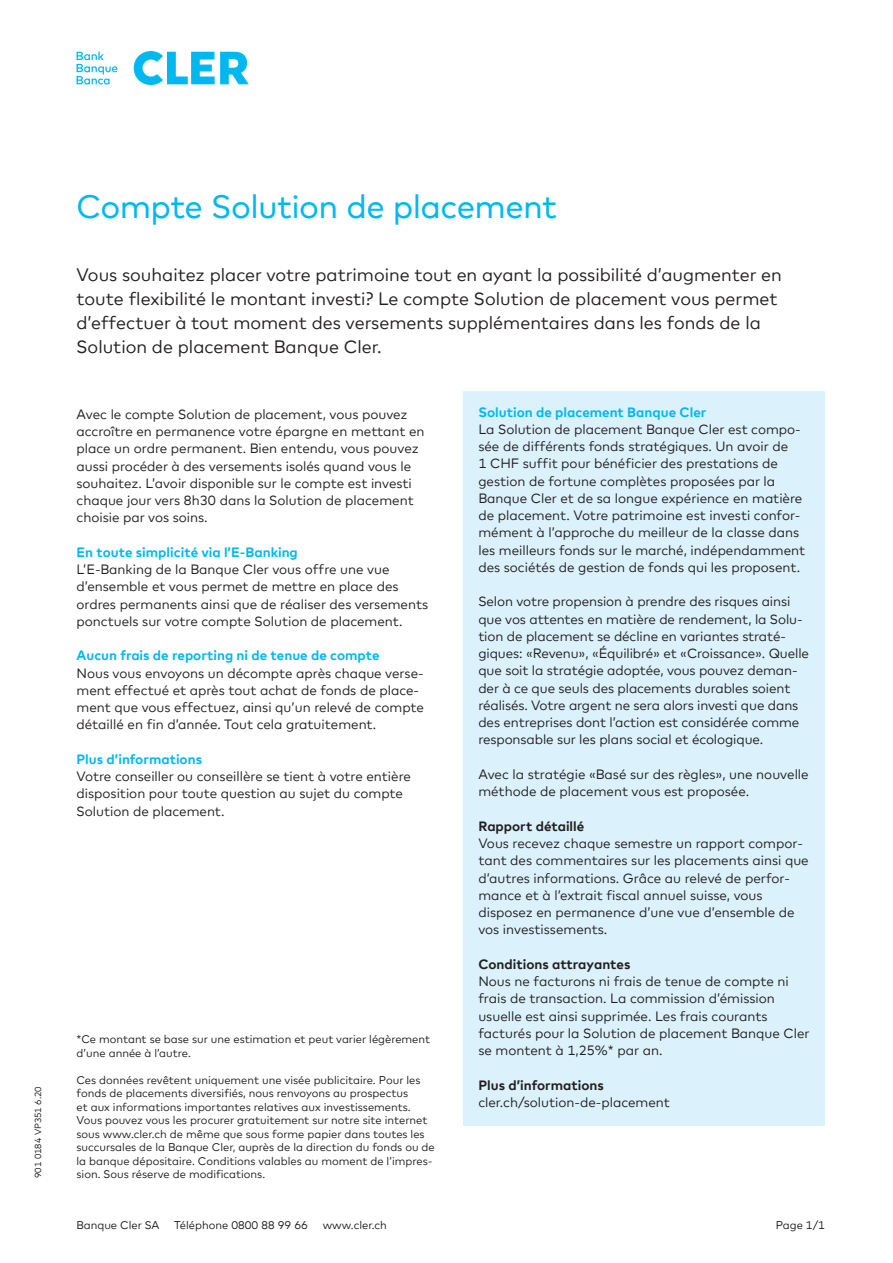
<style>
.page{position:relative;width:893px;height:1263px;background:#fff}
.page>*{position:absolute;margin:0;border:0;box-sizing:border-box;transform-origin:0 0}
.t1{font:33px "Cler Mark Headline";color:#00b8f0}
.t2{font:18px/24px "Cler Mark Text";color:#231f20}
.t3{font:13.5px/17.2px "Cler Mark Text";color:#231f20}
.t4{font:700 13.5px "Cler Mark Text";color:#00b8f0}
.t5{font:700 13.5px "Cler Mark Text";color:#231f20}
.t6{font:11.25px/13.5px "Cler Mark Text";color:#231f20}
.t7{font:9px "Cler Mark Text";color:#231f20}
</style>
<div class="page">
<svg style="left:77px;top:52px;width:40px;height:32px"></svg>
<svg style="left:134px;top:51px;width:115px;height:34px"></svg>
<div style="left:463px;top:391px;width:362px;height:735px;background:#dbf2fc"></div>
<p class="t7" style="left:31px;top:1178px;width:93px;rotate:-90deg">901 0184 VP351 6.20</p>
<h1 class="t1" style="left:77px;top:181px;width:482px">Compte Solution de placement</h1>
<p class="t2" style="left:77px;top:261px;width:707px">Vous souhaitez placer votre patrimoine tout en ayant la possibilité d’augmenter en toute flexibilité le montant investi? Le compte Solution de placement vous permet d’effectuer à tout moment des versements supplémentaires dans les fonds de la Solution de placement Banque Cler.</p>
<p class="t3" style="left:77px;top:404px;width:350px">Avec le compte Solution de placement, vous pouvez accroître en permanence votre épargne en mettant en place un ordre permanent. Bien entendu, vous pouvez aussi procéder à des versements isolés quand vous le souhaitez. L’avoir disponible sur le compte est investi chaque jour vers 8h30 dans la Solution de placement choisie par vos soins.</p>
<p class="t4" style="left:77px;top:542px;width:223px">En toute simplicité via l’E-Banking</p>
<p class="t3" style="left:77px;top:560px;width:353px">L’E-Banking de la Banque Cler vous offre une vue d’ensemble et vous permet de mettre en place des ordres permanents ainsi que de réaliser des versements ponctuels sur votre compte Solution de placement.</p>
<p class="t4" style="left:77px;top:645px;width:305px">Aucun frais de reporting ni de tenue de compte</p>
<p class="t3" style="left:77px;top:663px;width:349px">Nous vous envoyons un décompte après chaque verse&shy;ment effectué et après tout achat de fonds de place&shy;ment que vous effectuez, ainsi qu’un relevé de compte détaillé en fin d’année. Tout cela gratuitement.</p>
<p class="t4" style="left:77px;top:749px;width:127px">Plus d’informations</p>
<p class="t3" style="left:77px;top:767px;width:336px">Votre conseiller ou conseillère se tient à votre entière disposition pour toute question au sujet du compte<br>Solution de placement.</p>
<p class="t6" style="left:77px;top:1032px;width:355px">*Ce montant se base sur une estimation et peut varier légèrement d’une année à l’autre.</p>
<p class="t6" style="left:77px;top:1072px;width:360px">Ces données revêtent uniquement une visée publicitaire. Pour les fonds de placements diversifiés, nous renvoyons au prospectus<br>et aux informations importantes relatives aux investissements.<br>Vous pouvez vous les procurer gratuitement sur notre site internet sous www.cler.ch de même que sous forme papier dans toutes les succursales de la Banque Cler, auprès de la direction du fonds ou de la banque dépositaire. Conditions valables au moment de l’impres&shy;sion. Sous réserve de modifications.</p>
<p class="t4" style="left:478px;top:402px;width:230px">Solution de placement Banque Cler</p>
<p class="t3" style="left:478px;top:419px;width:328px">La Solution de placement Banque Cler est compo&shy;sée de différents fonds stratégiques. Un avoir de<br>1 CHF suffit pour bénéficier des prestations de gestion de fortune complètes proposées par la Banque Cler et de sa longue expérience en matière de placement. Votre patrimoine est investi confor&shy;mément à l’approche du meilleur de la classe dans les meilleurs fonds sur le marché, indépendamment des sociétés de gestion de fonds qui les proposent.</p>
<p class="t3" style="left:478px;top:592px;width:332px">Selon votre propension à prendre des risques ainsi que vos attentes en matière de rendement, la Solu&shy;tion de placement se décline en variantes straté&shy;giques: «Revenu», «Équilibré» et «Croissance». Quelle que soit la stratégie adoptée, vous pouvez deman&shy;der à ce que seuls des placements durables soient réalisés. Votre argent ne sera alors investi que dans des entreprises dont l’action est considérée comme responsable sur les plans social et écologique.</p>
<p class="t3" style="left:478px;top:764px;width:332px">Avec la stratégie «Basé sur des règles», une nouvelle méthode de placement vous est proposée.</p>
<p class="t5" style="left:478px;top:816px;width:107px">Rapport détaillé</p>
<p class="t3" style="left:478px;top:833px;width:332px">Vous recevez chaque semestre un rapport compor&shy;tant des commentaires sur les placements ainsi que d’autres informations. Grâce au relevé de perfor&shy;mance et à l’extrait fiscal annuel suisse, vous disposez en permanence d’une vue d’ensemble de vos investissements.</p>
<p class="t5" style="left:478px;top:954px;width:154px">Conditions attrayantes</p>
<p class="t3" style="left:478px;top:971px;width:333px">Nous ne facturons ni frais de tenue de compte ni frais de transaction. La commission d’émission usuelle est ainsi supprimée. Les frais courants facturés pour la Solution de placement Banque Cler se montent à 1,25%* par an.</p>
<p class="t5" style="left:478px;top:1074px;width:127px">Plus d’informations</p>
<p class="t3" style="left:478px;top:1092px;width:193px">cler.ch/solution-de-placement</p>
<p class="t6" style="left:77px;top:1217px;width:84px">Banque Cler SA</p>
<p class="t6" style="left:174px;top:1217px;width:135px">Téléphone 0800 88 99 66</p>
<p class="t6" style="left:323px;top:1217px;width:66px">www.cler.ch</p>
<p class="t6" style="left:776px;top:1217px;width:51px">Page 1/1</p>
</div>
